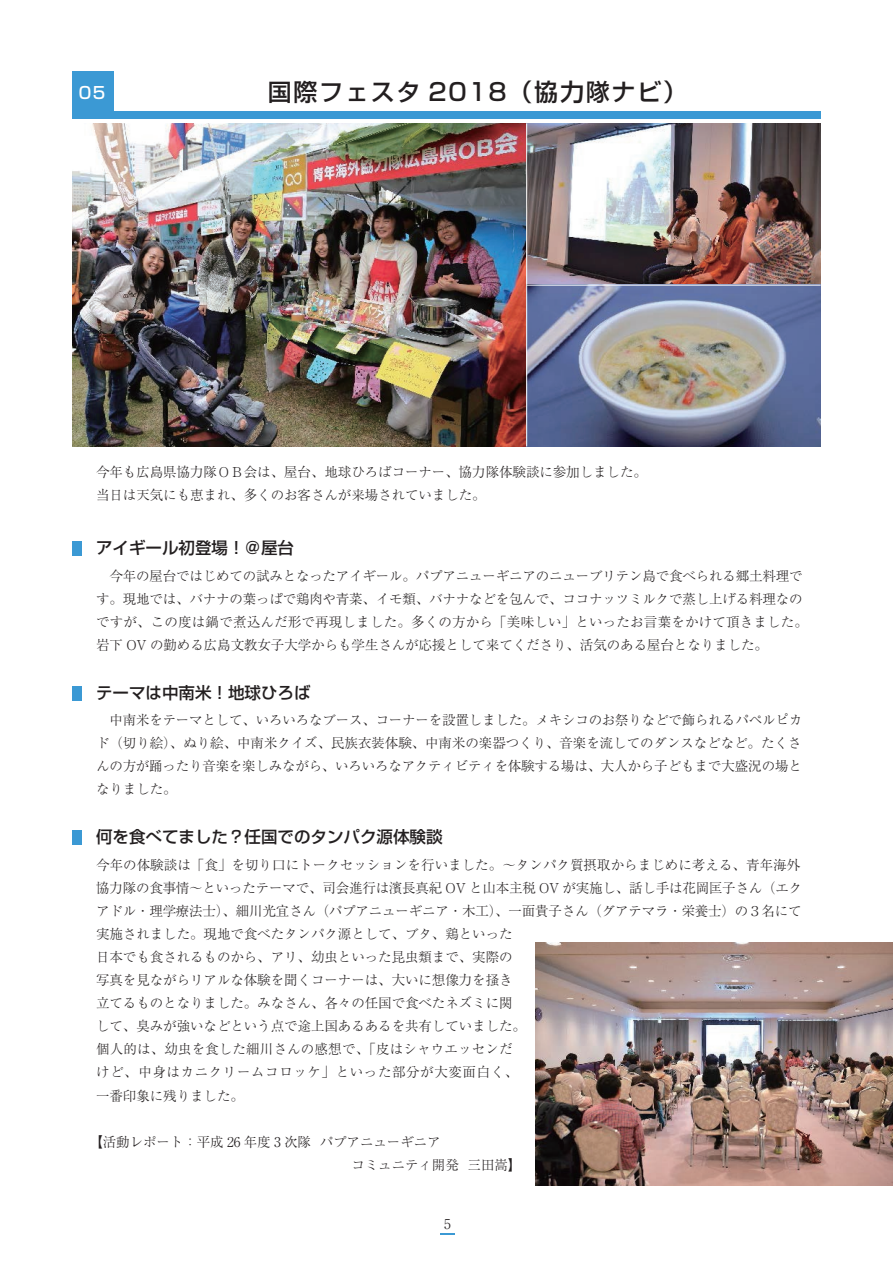
<style>
.page{position:relative;width:893px;height:1263px;background:#fff}
.page>*{position:absolute;margin:0;border:0;box-sizing:border-box;transform-origin:0 0}
.t1{font:500 24px "Shin Go Pro";letter-spacing:.075em;color:#231f20}
.t2{font:500 16.5px "Shin Go Pro";color:#231f20}
.t3{font:500 16.5px "Shin Go Pro";color:#fff}
.t4{font:300 13.5px/23.1px "Ryumin Pro";letter-spacing:-.005em;color:#231f20}
</style>
<div class="page">
<svg style="left:440px;top:1233px;width:15px;height:2px"></svg>
<div style="left:72px;top:71px;width:42px;height:42px;background:#3b99d4"></div>
<div style="left:72px;top:112px;width:749px;height:7px;background:#3b99d4"></div>
<div style="left:72px;top:542px;width:9px;height:14px;background:#3b99d4"></div>
<div style="left:72px;top:830px;width:9px;height:15px;background:#3b99d4"></div>
<div style="left:72px;top:686px;width:9px;height:14px;background:#3b99d4"></div>
<img style="left:72px;top:124px;width:453px;height:322px">
<img style="left:527px;top:124px;width:294px;height:322px">
<hr style="left:527px;top:285px;width:294px;height:1px;background:#fff">
<img style="left:536px;top:942px;width:357px;height:243px">
<p class="t3" style="left:79px;top:79px;width:28px">05</p>
<h1 class="t1" style="left:268px;top:72px;width:421px">国際フェスタ 2018（協力隊ナビ）</h1>
<p class="t4" style="left:96px;top:459px;width:552px">今年も広島県協力隊ＯＢ会は、屋台、地球ひろばコーナー、協力隊体験談に参加しました。当日は天気にも恵まれ、多くのお客さんが来場されていました。</p>
<p class="t2" style="left:96px;top:535px;width:199px">アイギール初登場！＠屋台</p>
<p class="t4" style="left:96px;top:563px;width:713px">　今年の屋台ではじめての試みとなったアイギール。パプアニューギニアのニューブリテン島で食べられる郷土料理です。現地では、バナナの葉っぱで鶏肉や青菜、イモ類、バナナなどを包んで、ココナッツミルクで蒸し上げる料理なのですが、この度は鍋で煮込んだ形で再現しました。多くの方から「美味しい」といったお言葉をかけて頂きました。岩下 OV の勤める広島文教女子大学からも学生さんが応援として来てくださり、活気のある屋台となりました。</p>
<p class="t2" style="left:96px;top:679px;width:216px">テーマは中南米！地球ひろば</p>
<p class="t4" style="left:96px;top:707px;width:708px;text-align:justify">　中南米をテーマとして、いろいろなブース、コーナーを設置しました。メキシコのお祭りなどで飾られるパペルピカド（切り絵）、ぬり絵、中南米クイズ、民族衣装体験、中南米の楽器つくり、音楽を流してのダンスなどなど。たくさんの方が踊ったり音楽を楽しみながら、いろいろなアクティビティを体験する場は、大人から子どもまで大盛況の場となりました。</p>
<p class="t2" style="left:96px;top:823px;width:348px">何を食べてました？任国でのタンパク源体験談</p>
<p class="t4" style="left:96px;top:852px;width:708px">今年の体験談は「食」を切り口にトークセッションを行いました。～タンパク質摂取からまじめに考える、青年海外協力隊の食事情～といったテーマで、司会進行は濱長真紀 OV と山本主税 OV が実施し、話し手は花岡匡子さん（エクアドル・理学療法士）、細川光宜さん（パプアニューギニア・木工）、一面貴子さん（グアテマラ・栄養士）の３名にて実施されました。現地で食べたタンパク源として、ブタ、鶏といった<br>日本でも食されるものから、アリ、幼虫といった昆虫類まで、実際の<br>写真を見ながらリアルな体験を聞くコーナーは、大いに想像力を掻き<br>立てるものとなりました。みなさん、各々の任国で食べたネズミに関<br>して、臭みが強いなどという点で途上国あるあるを共有していました。<br>個人的は、幼虫を食した細川さんの感想で、「皮はシャウエッセンだ<br>けど、中身はカニクリームコロッケ」といった部分が大変面白く、<br>一番印象に残りました。</p>
<p class="t4" style="left:89px;top:1129px;width:353px">【活動レポート：平成 26 年度 3 次隊 パプアニューギニア</p>
<p class="t4" style="left:444px;top:1212px;width:8px">5</p>
</div>
